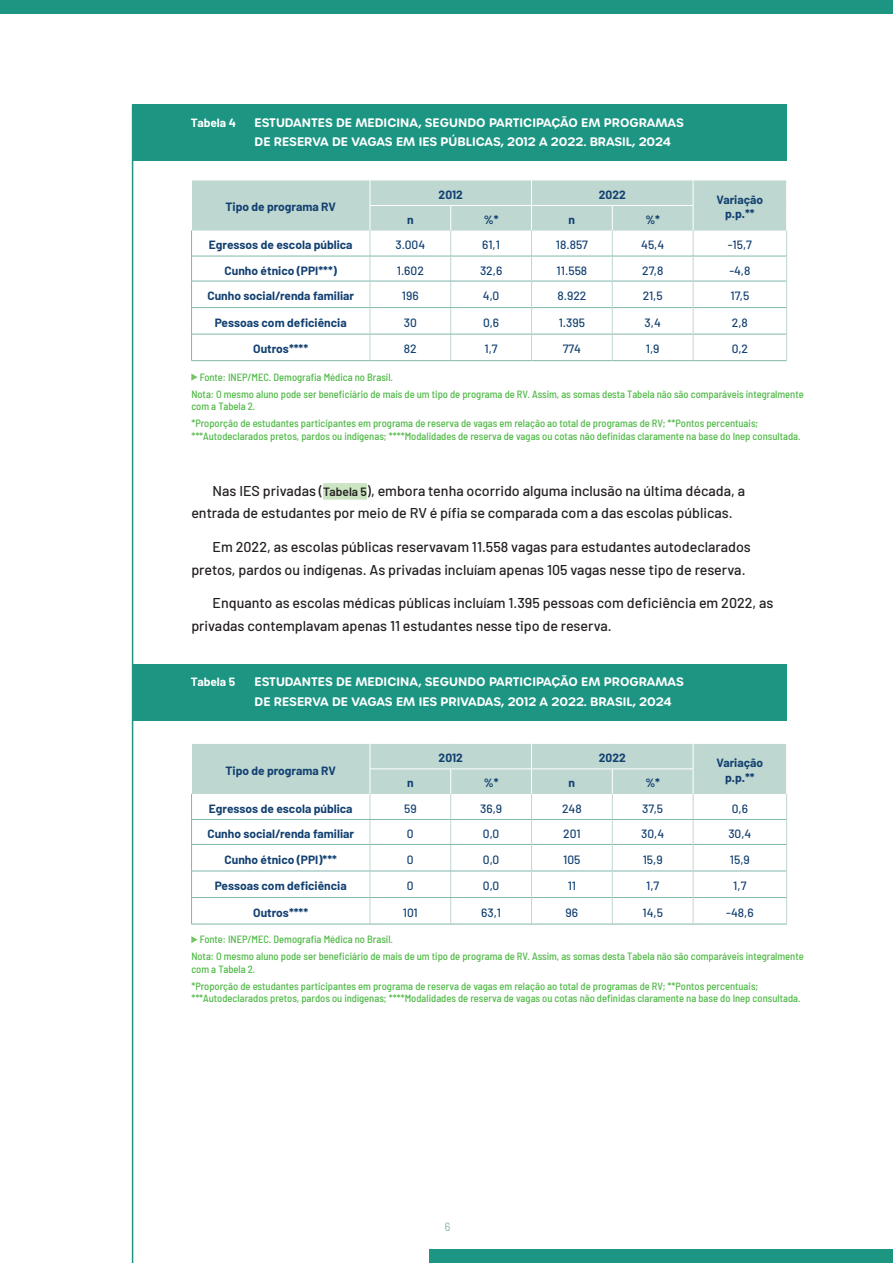
<style>
.page{position:relative;width:893px;height:1263px;background:#fff}
.page>*{position:absolute;margin:0;border:0;box-sizing:border-box;transform-origin:0 0}
.Texto_corrido{font:500 14.25px/22.5px "Barlow";color:#231f20}
.Tabela_-_negrito{font:700 12px/14.4px "Barlow";color:#124071;text-align:center}
.t1{font:600 12px/19.5px "Urbane Rounded";color:#fff}
.Tabela_-_medium{font:500 12px "Barlow";color:#124071}
.t2{font:700 12px "Barlow";color:#fff}
.t3{font:semi-condensed 12px "Barlow";color:#83b6ab}
.Fonte{font:500 semi-condensed 10.5px/12.6px "Barlow";color:#51b948}
.s1{font-weight:600;font-size:12px}
</style>
<div class="page">
<div style="left:429px;top:1250px;width:464px;height:13px;background:#1c9683"></div>
<div style="left:0;top:0;width:893px;height:13px;background:#1c9683"></div>
<hr style="left:132px;top:105px;width:1px;height:1158px;background:#1c9683">
<div style="left:132px;top:105px;width:655px;height:56px;background:#1c9683"></div>
<div style="left:132px;top:664px;width:655px;height:57px;background:#1c9683"></div>
<hr style="left:191px;top:360px;width:179px;height:1px;background:#83b6ab">
<hr style="left:370px;top:360px;width:81px;height:1px;background:#83b6ab">
<hr style="left:451px;top:360px;width:80px;height:1px;background:#83b6ab">
<hr style="left:531px;top:360px;width:81px;height:1px;background:#83b6ab">
<hr style="left:612px;top:360px;width:81px;height:1px;background:#83b6ab">
<hr style="left:693px;top:360px;width:94px;height:1px;background:#83b6ab">
<svg style="left:191px;top:180px;width:596px;height:180px"></svg>
<hr style="left:191px;top:924px;width:179px;height:1px;background:#83b6ab">
<hr style="left:370px;top:924px;width:81px;height:1px;background:#83b6ab">
<hr style="left:451px;top:924px;width:80px;height:1px;background:#83b6ab">
<hr style="left:531px;top:924px;width:81px;height:1px;background:#83b6ab">
<hr style="left:612px;top:924px;width:81px;height:1px;background:#83b6ab">
<hr style="left:693px;top:924px;width:94px;height:1px;background:#83b6ab">
<svg style="left:191px;top:743px;width:596px;height:181px"></svg>
<svg style="left:191px;top:373px;width:7px;height:8px"></svg>
<svg style="left:191px;top:936px;width:7px;height:7px"></svg>
<div style="left:323px;top:483px;width:44px;height:17px;background:#cbe4c1"></div>
<p class="t2" style="left:191px;top:115px;width:47px">Tabela 4</p>
<p class="t1" style="left:255px;top:112px;width:431px">ESTUDANTES DE MEDICINA, SEGUNDO PARTICIPAÇÃO EM PROGRAMAS<br>DE RESERVA DE VAGAS EM IES PÚBLICAS, 2012 A 2022. BRASIL, 2024</p>
<p class="Tabela_-_negrito" style="left:226px;top:200px;width:112px">Tipo de programa RV</p>
<p class="Tabela_-_negrito" style="left:439px;top:187px;width:26px">2012</p>
<p class="Tabela_-_negrito" style="left:599px;top:187px;width:28px">2022</p>
<p class="Tabela_-_negrito" style="left:407px;top:212px;width:8px">n</p>
<p class="Tabela_-_negrito" style="left:484px;top:212px;width:16px">%*</p>
<p class="Tabela_-_negrito" style="left:569px;top:212px;width:8px">n</p>
<p class="Tabela_-_negrito" style="left:645px;top:212px;width:16px">%*</p>
<p class="Tabela_-_negrito" style="left:717px;top:192px;width:48px">Variação p.p.**</p>
<p class="Tabela_-_negrito" style="left:209px;top:238px;width:145px">Egressos de escola pública</p>
<p class="Tabela_-_medium" style="left:395px;top:236px;width:31px">3.004</p>
<p class="Tabela_-_medium" style="left:482px;top:236px;width:19px">61,1</p>
<p class="Tabela_-_medium" style="left:556px;top:236px;width:34px">18.857</p>
<p class="Tabela_-_medium" style="left:641px;top:236px;width:25px">45,4</p>
<p class="Tabela_-_medium" style="left:728px;top:236px;width:26px">-15,7</p>
<p class="Tabela_-_negrito" style="left:224px;top:263px;width:114px">Cunho étnico (PPI***)</p>
<p class="Tabela_-_medium" style="left:397px;top:261px;width:29px">1.602</p>
<p class="Tabela_-_medium" style="left:480px;top:261px;width:24px">32,6</p>
<p class="Tabela_-_medium" style="left:557px;top:261px;width:32px">11.558</p>
<p class="Tabela_-_medium" style="left:642px;top:261px;width:23px">27,8</p>
<p class="Tabela_-_medium" style="left:729px;top:261px;width:23px">-4,8</p>
<p class="Tabela_-_negrito" style="left:207px;top:289px;width:148px">Cunho social/renda familiar</p>
<p class="Tabela_-_medium" style="left:402px;top:287px;width:18px">196</p>
<p class="Tabela_-_medium" style="left:483px;top:287px;width:18px">4,0</p>
<p class="Tabela_-_medium" style="left:557px;top:287px;width:30px">8.922</p>
<p class="Tabela_-_medium" style="left:643px;top:287px;width:22px">21,5</p>
<p class="Tabela_-_medium" style="left:730px;top:287px;width:20px">17,5</p>
<p class="Tabela_-_negrito" style="left:215px;top:315px;width:133px">Pessoas com deficiência</p>
<p class="Tabela_-_medium" style="left:404px;top:314px;width:15px">30</p>
<p class="Tabela_-_medium" style="left:483px;top:314px;width:18px">0,6</p>
<p class="Tabela_-_medium" style="left:559px;top:314px;width:28px">1.395</p>
<p class="Tabela_-_medium" style="left:645px;top:314px;width:18px">3,4</p>
<p class="Tabela_-_medium" style="left:732px;top:314px;width:18px">2,8</p>
<p class="Tabela_-_negrito" style="left:253px;top:342px;width:56px">Outros****</p>
<p class="Tabela_-_medium" style="left:404px;top:340px;width:14px">82</p>
<p class="Tabela_-_medium" style="left:485px;top:340px;width:15px">1,7</p>
<p class="Tabela_-_medium" style="left:563px;top:340px;width:20px">774</p>
<p class="Tabela_-_medium" style="left:646px;top:340px;width:15px">1,9</p>
<p class="Tabela_-_medium" style="left:732px;top:340px;width:18px">0,2</p>
<p class="Fonte" style="left:200px;top:370px;width:195px">Fonte: INEP/MEC. Demografia Médica no Brasil.</p>
<p class="Fonte" style="left:191px;top:387px;width:614px">Nota: O mesmo aluno pode ser beneficiário de mais de um tipo de programa de RV. Assim, as somas desta Tabela não são comparáveis integralmente com a Tabela 2.</p>
<p class="Fonte" style="left:191px;top:416px;width:611px">*Proporção de estudantes participantes em programa de reserva de vagas em relação ao total de programas de RV; **Pontos percentuais; ***Autodeclarados pretos, pardos ou indígenas; ****Modalidades de reserva de vagas ou cotas não definidas claramente na base do Inep consultada.</p>
<p class="Texto_corrido" style="left:191px;top:478px;width:555px;text-indent:21px">Nas IES privadas (<span class="s1">Tabela 5</span>), embora tenha ocorrido alguma inclusão na última década, a entrada de estudantes por meio de RV é pífia se comparada com a das escolas públicas.</p>
<p class="Texto_corrido" style="left:191px;top:535px;width:561px;text-indent:21px">Em 2022, as escolas públicas reservavam 11.558 vagas para estudantes autodeclarados pretos, pardos ou indígenas. As privadas incluíam apenas 105 vagas nesse tipo de reserva.</p>
<p class="Texto_corrido" style="left:191px;top:591px;width:584px;text-indent:21px">Enquanto as escolas médicas públicas incluíam 1.395 pessoas com deficiência em 2022, as privadas contemplavam apenas 11 estudantes nesse tipo de reserva.</p>
<p class="t2" style="left:191px;top:674px;width:46px">Tabela 5</p>
<p class="t1" style="left:255px;top:672px;width:431px">ESTUDANTES DE MEDICINA, SEGUNDO PARTICIPAÇÃO EM PROGRAMAS<br>DE RESERVA DE VAGAS EM IES PRIVADAS, 2012 A 2022. BRASIL, 2024</p>
<p class="Tabela_-_negrito" style="left:226px;top:763px;width:112px">Tipo de programa RV</p>
<p class="Tabela_-_negrito" style="left:439px;top:750px;width:26px">2012</p>
<p class="Tabela_-_negrito" style="left:599px;top:750px;width:28px">2022</p>
<p class="Tabela_-_negrito" style="left:407px;top:776px;width:8px">n</p>
<p class="Tabela_-_negrito" style="left:484px;top:776px;width:16px">%*</p>
<p class="Tabela_-_negrito" style="left:569px;top:776px;width:8px">n</p>
<p class="Tabela_-_negrito" style="left:645px;top:776px;width:16px">%*</p>
<p class="Tabela_-_negrito" style="left:717px;top:756px;width:48px">Variação p.p.**</p>
<p class="Tabela_-_negrito" style="left:209px;top:801px;width:145px">Egressos de escola pública</p>
<p class="Tabela_-_medium" style="left:404px;top:800px;width:14px">59</p>
<p class="Tabela_-_medium" style="left:480px;top:800px;width:24px">36,9</p>
<p class="Tabela_-_medium" style="left:562px;top:800px;width:21px">248</p>
<p class="Tabela_-_medium" style="left:642px;top:800px;width:22px">37,5</p>
<p class="Tabela_-_medium" style="left:732px;top:800px;width:18px">0,6</p>
<p class="Tabela_-_negrito" style="left:207px;top:826px;width:148px">Cunho social/renda familiar</p>
<p class="Tabela_-_medium" style="left:407px;top:825px;width:8px">0</p>
<p class="Tabela_-_medium" style="left:483px;top:825px;width:18px">0,0</p>
<p class="Tabela_-_medium" style="left:563px;top:825px;width:19px">201</p>
<p class="Tabela_-_medium" style="left:641px;top:825px;width:25px">30,4</p>
<p class="Tabela_-_medium" style="left:728px;top:825px;width:25px">30,4</p>
<p class="Tabela_-_negrito" style="left:224px;top:852px;width:114px">Cunho étnico (PPI)***</p>
<p class="Tabela_-_medium" style="left:407px;top:851px;width:8px">0</p>
<p class="Tabela_-_medium" style="left:483px;top:851px;width:18px">0,0</p>
<p class="Tabela_-_medium" style="left:563px;top:851px;width:19px">105</p>
<p class="Tabela_-_medium" style="left:643px;top:851px;width:21px">15,9</p>
<p class="Tabela_-_medium" style="left:730px;top:851px;width:21px">15,9</p>
<p class="Tabela_-_negrito" style="left:215px;top:879px;width:133px">Pessoas com deficiência</p>
<p class="Tabela_-_medium" style="left:407px;top:877px;width:8px">0</p>
<p class="Tabela_-_medium" style="left:483px;top:877px;width:18px">0,0</p>
<p class="Tabela_-_medium" style="left:568px;top:877px;width:10px">11</p>
<p class="Tabela_-_medium" style="left:646px;top:877px;width:15px">1,7</p>
<p class="Tabela_-_medium" style="left:733px;top:877px;width:15px">1,7</p>
<p class="Tabela_-_negrito" style="left:253px;top:905px;width:56px">Outros****</p>
<p class="Tabela_-_medium" style="left:403px;top:904px;width:16px">101</p>
<p class="Tabela_-_medium" style="left:481px;top:904px;width:21px">63,1</p>
<p class="Tabela_-_medium" style="left:566px;top:904px;width:14px">96</p>
<p class="Tabela_-_medium" style="left:642px;top:904px;width:22px">14,5</p>
<p class="Tabela_-_medium" style="left:726px;top:904px;width:29px">-48,6</p>
<p class="Fonte" style="left:200px;top:932px;width:195px">Fonte: INEP/MEC. Demografia Médica no Brasil.</p>
<p class="Fonte" style="left:191px;top:949px;width:614px">Nota: O mesmo aluno pode ser beneficiário de mais de um tipo de programa de RV. Assim, as somas desta Tabela não são comparáveis integralmente com a Tabela 2.</p>
<p class="Fonte" style="left:191px;top:979px;width:611px">*Proporção de estudantes participantes em programa de reserva de vagas em relação ao total de programas de RV; **Pontos percentuais; ***Autodeclarados pretos, pardos ou indígenas; ****Modalidades de reserva de vagas ou cotas não definidas claramente na base do Inep consultada.</p>
<p class="t3" style="left:445px;top:1218px;width:7px">6</p>
</div>
